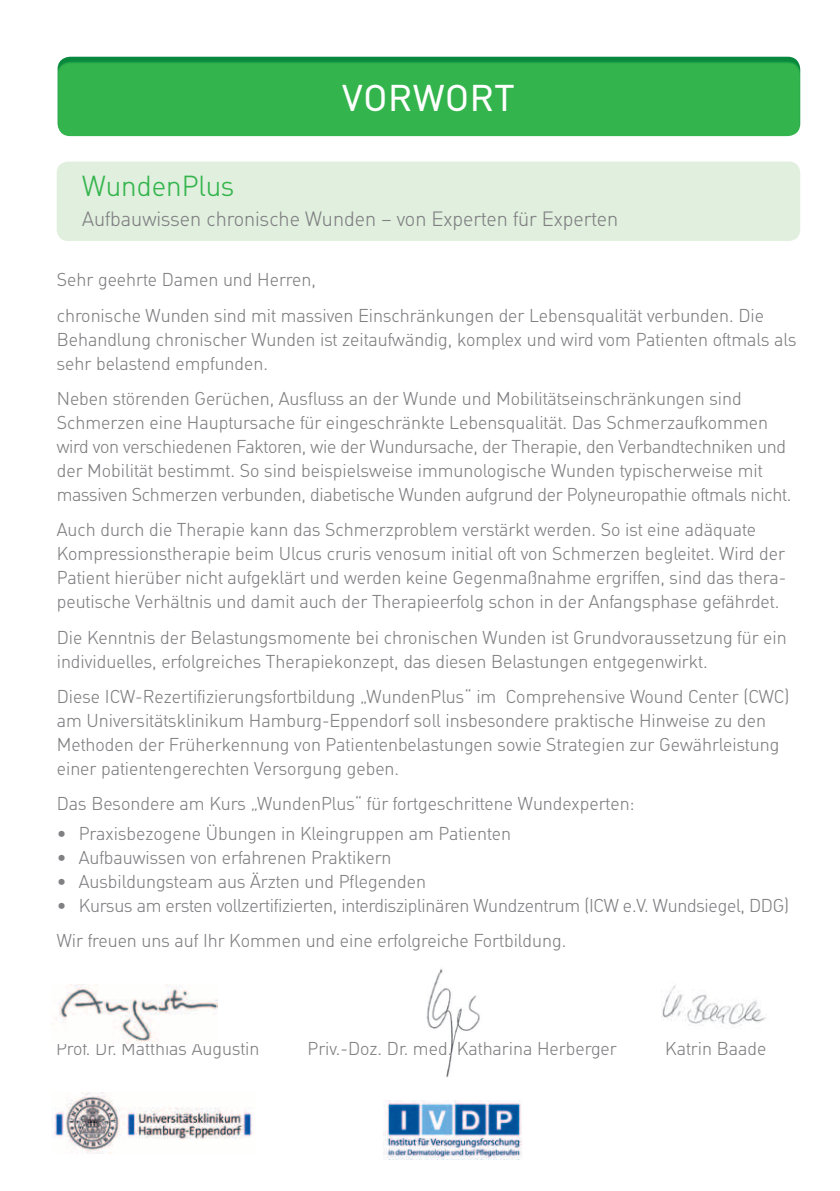
<style>
.page{position:relative;width:840px;height:1191px;background:#fff}
.page>*{position:absolute;margin:0;border:0;box-sizing:border-box;transform-origin:0 0}
.t1{font:36px "MHC Din";letter-spacing:.02em;color:#fff}
.t2{font:300 28px "MHC Din";color:#34b44d}
.t3{font:300 20px "MHC Din";color:#808083}
.t4{font:300 18px/24px "MHC Din";color:#808083}
</style>
<div class="page">
<img style="left:426px;top:969px;width:54px;height:108px">
<div style="left:57px;top:162px;width:742px;height:79px;background:#e1f0de;border-radius:11px"></div>
<img style="left:58px;top:57px;width:741px;height:79px">
<img style="left:54px;top:1092px;width:199px;height:61px">
<img style="left:383px;top:1100px;width:139px;height:60px">
<img style="left:55px;top:984px;width:162px;height:59px">
<img style="left:661px;top:985px;width:105px;height:42px">
<h1 class="t1" style="left:342px;top:77px;width:174px">VORWORT</h1>
<h2 class="t2" style="left:82px;top:170px;width:153px">WundenPlus</h2>
<p class="t3" style="left:82px;top:207px;width:537px">Aufbauwissen chronische Wunden – von Experten für Experten</p>
<p class="t4" style="left:57px;top:262px;width:708px;line-height:35.4px">Sehr geehrte Damen und Herren,<br>chronische Wunden sind mit massiven Einschränkungen der Lebensqualität verbunden. Die</p>
<p class="t4" style="left:57px;top:327px;width:741px">Behandlung chronischer Wunden ist zeitaufwändig, komplex und wird vom Patienten oftmals als sehr belastend empfunden.</p>
<p class="t4" style="left:57px;top:387px;width:735px">Neben störenden Gerüchen, Ausfluss an der Wunde und Mobilitätseinschränkungen sind Schmerzen eine Hauptursache für eingeschränkte Lebensqualität. Das Schmerzaufkommen wird von verschiedenen Faktoren, wie der Wundursache, der Therapie, den Verbandtechniken und der Mobilität bestimmt. So sind beispielsweise immunologische Wunden typischerweise mit massiven Schmerzen verbunden, diabetische Wunden aufgrund der Polyneuropathie oftmals nicht.</p>
<p class="t4" style="left:57px;top:518px;width:730px">Auch durch die Therapie kann das Schmerzproblem verstärkt werden. So ist eine adäquate Kompressionstherapie beim Ulcus cruris venosum initial oft von Schmerzen begleitet. Wird der Patient hierüber nicht aufgeklärt und werden keine Gegenmaßnahme ergriffen, sind das thera&shy;peutische Verhältnis und damit auch der Therapieerfolg schon in der Anfangsphase gefährdet.</p>
<p class="t4" style="left:57px;top:625px;width:731px">Die Kenntnis der Belastungsmomente bei chronischen Wunden ist Grundvoraussetzung für ein individuelles, erfolgreiches Therapiekonzept, das diesen Belastungen entgegenwirkt.</p>
<p class="t4" style="left:57px;top:685px;width:733px">Diese ICW-Rezertifizierungsfortbildung „WundenPlus“ im Comprehensive Wound Center (CWC) am Universitätsklinikum Hamburg-Eppendorf soll insbesondere praktische Hinweise zu den Methoden der Früherkennung von Patientenbelastungen sowie Strategien zur Gewährleistung einer patientengerechten Versorgung geben.</p>
<p class="t4" style="left:57px;top:792px;width:579px">Das Besondere am Kurs „WundenPlus“ für fortgeschrittene Wundexperten:</p>
<p class="t4" style="left:57px;top:822px;width:455px">• Praxisbezogene Übungen in Kleingruppen am Patienten</p>
<p class="t4" style="left:57px;top:846px;width:336px">• Aufbauwissen von erfahrenen Praktikern</p>
<p class="t4" style="left:57px;top:870px;width:370px">• Ausbildungsteam aus Ärzten und Pflegenden</p>
<p class="t4" style="left:57px;top:888px;width:733px;line-height:35.4px">• Kursus am ersten vollzertifizierten, interdisziplinären Wundzentrum (ICW e.V. Wundsiegel, DDG)<br>Wir freuen uns auf Ihr Kommen und eine erfolgreiche Fortbildung.</p>
<p class="t4" style="left:56px;top:1036px;width:205px">Prof. Dr. Matthias Augustin</p>
<p class="t4" style="left:307px;top:1036px;width:310px">Priv.-Doz. Dr. med. Katharina Herberger</p>
<p class="t4" style="left:664px;top:1036px;width:103px">Katrin Baade</p>
</div>
